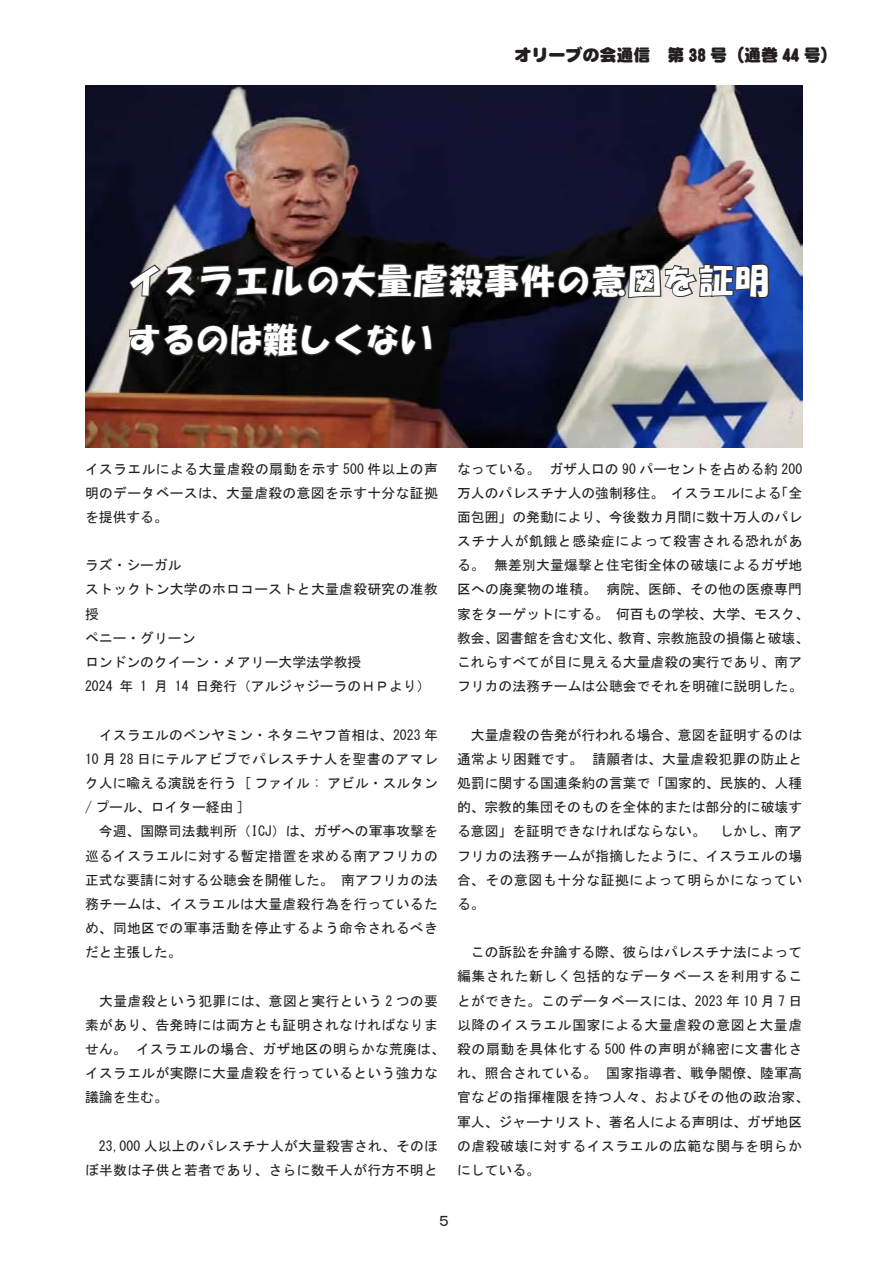
<style>
.page{position:relative;width:893px;height:1263px;background:#fff}
.page>*{position:absolute;margin:0;border:0;box-sizing:border-box;transform-origin:0 0}
.t1{font:34.05px/59.6px "HG Soei Kakupoptai";letter-spacing:.05em;color:#fff}
.t2{font:16.95px "DF Maru Gothic UB WIN RKSJ H";color:#231f20}
.t3{font:14.85px "MS Gothic";color:#231f20}
.t4{font:13.8px/24.2px "MS Gothic";letter-spacing:.015em;color:#231f20}
.t5{font:13.8px/24.2px "MS Gothic";letter-spacing:.04em;color:#231f20;text-align:right}
</style>
<div class="page">
<img style="left:85px;top:85px;width:718px;height:363px">
<svg style="left:128px;top:262px;width:642px;height:38px;background:#2f3036"></svg>
<svg style="left:128px;top:321px;width:305px;height:39px;background:#171616"></svg>
<p class="t2" style="left:514px;top:47px;width:325px">オリーブの会通信　第 38 号（通巻 44 号(</p>
<h1 class="t1" style="left:128px;top:251px;width:643px">イスラエルの大量虐殺事件の意図を証明するのは難しくない</h1>
<p class="t4" style="left:85px;top:456px;width:354px;text-align:justify">イスラエルによる大量虐殺の扇動を示す 500 件以上の声明のデータベースは、大量虐殺の意図を示す十分な証拠を提供する。</p>
<p class="t4" style="left:85px;top:553px;width:98px">ラズ・シーガル</p>
<p class="t4" style="left:85px;top:577px;width:354px">ストックトン大学のホロコーストと大量虐殺研究の准教</p>
<p class="t4" style="left:85px;top:602px;width:15px">授</p>
<p class="t4" style="left:85px;top:626px;width:112px">ペニー・グリーン</p>
<p class="t4" style="left:85px;top:650px;width:278px">ロンドンのクイーン・メアリー大学法学教授</p>
<p class="t4" style="left:196px;top:674px;width:236px">日発行（アルジャジーラのＨＰより(</p>
<p class="t4" style="left:120px;top:674px;width:15px">年</p>
<p class="t4" style="left:85px;top:674px;width:29px">2024</p>
<p class="t4" style="left:85px;top:722px;width:354px;text-align:right">　イスラエルのベンヤミン・ネタニヤフ首相は、2023 年<br>10 月 28 日にテルアビブでパレスチナ人を聖書のアマレアビル・スルタン</p>
<p class="t4" style="left:140px;top:674px;width:29px">月1</p>
<p class="t4" style="left:175px;top:674px;width:15px">14</p>
<p class="t4" style="left:85px;top:771px;width:154px">ク人に喩える演説を行う</p>
<p class="t4" style="left:85px;top:795px;width:160px">/ プール、ロイター経由 [</p>
<p class="t4" style="left:85px;top:819px;width:354px">　今週、国際司法裁判所（ICJ）は、ガザへの軍事攻撃を</p>
<p class="t4" style="left:85px;top:843px;width:354px">巡るイスラエルに対する暫定措置を求める南アフリカの</p>
<p class="t4" style="left:341px;top:868px;width:98px">南アフリカの法</p>
<p class="t4" style="left:244px;top:771px;width:78px">[ ファイル :</p>
<p class="t4" style="left:85px;top:868px;width:354px">正式な要請に対する公聴会を開催した。<br>務チームは、イスラエルは大量虐殺行為を行っているため、同地区での軍事活動を停止するよう命令されるべきだと主張した。</p>
<p class="t4" style="left:85px;top:988px;width:354px">　大量虐殺という犯罪には、意図と実行という 2 つの要</p>
<p class="t4" style="left:85px;top:1013px;width:354px">素があり、告発時には両方とも証明されなければなりま</p>
<p class="t4" style="left:136px;top:1037px;width:310px">イスラエルの場合、ガザ地区の明らかな荒廃は、</p>
<p class="t4" style="left:85px;top:1037px;width:354px">せん。<br>イスラエルが実際に大量虐殺を行っているという強力な議論を生む。</p>
<p class="t4" style="left:85px;top:1134px;width:354px">　23,000 人以上のパレスチナ人が大量殺害され、そのほぼ半数は子供と若者であり、さらに数千人が行方不明と</p>
<p class="t4" style="left:457px;top:456px;width:85px">なっている。</p>
<p class="t4" style="left:549px;top:456px;width:254px">ガザ人口の 90 パーセントを占める約 200</p>
<p class="t4" style="left:775px;top:481px;width:29px">「全</p>
<p class="t4" style="left:457px;top:481px;width:209px">万人のパレスチナ人の強制移住。</p>
<p class="t4" style="left:457px;top:505px;width:347px">面包囲」の発動により、今後数カ月間に数十万人のパレ</p>
<p class="t5" style="left:457px;top:529px;width:347px">スチナ人が飢餓と感染症によって殺害される恐れがあ</p>
<p class="t4" style="left:494px;top:553px;width:310px">無差別大量爆撃と住宅街全体の破壊によるガザ地</p>
<p class="t4" style="left:671px;top:481px;width:112px">イスラエルによる</p>
<p class="t4" style="left:457px;top:553px;width:29px">る。</p>
<p class="t4" style="left:457px;top:577px;width:141px">区への廃棄物の堆積。</p>
<p class="t4" style="left:606px;top:577px;width:197px">病院、医師、その他の医療専門</p>
<p class="t4" style="left:457px;top:602px;width:154px">家をターゲットにする。</p>
<p class="t4" style="left:616px;top:602px;width:195px">何百もの学校、大学、モスク、</p>
<p class="t4" style="left:496px;top:626px;width:126px">図書館を含む文化、</p>
<p class="t4" style="left:657px;top:626px;width:154px">宗教施設の損傷と破壊、</p>
<p class="t4" style="left:618px;top:626px;width:43px">教育、</p>
<p class="t4" style="left:457px;top:626px;width:347px">教会、<br>これらすべてが目に見える大量虐殺の実行であり、南アフリカの法務チームは公聴会でそれを明確に説明した。</p>
<p class="t4" style="left:457px;top:722px;width:347px;text-align:right">　大量虐殺の告発が行われる場合、意図を証明するのは請願者は、大量虐殺犯罪の防止と</p>
<p class="t4" style="left:457px;top:747px;width:127px">通常より困難です。</p>
<p class="t4" style="left:457px;top:771px;width:347px">処罰に関する国連条約の言葉で「国家的、民族的、人種</p>
<p class="t4" style="left:457px;top:795px;width:347px">的、宗教的集団そのものを全体的または部分的に破壊す</p>
<p class="t4" style="left:720px;top:819px;width:84px">しかし、南ア</p>
<p class="t4" style="left:457px;top:819px;width:347px">る意図」を証明できなければならない。<br>フリカの法務チームが指摘したように、イスラエルの場合、その意図も十分な証拠によって明らかになっている。</p>
<p class="t5" style="left:457px;top:940px;width:347px">　この訴訟を弁論する際、彼らはパレスチナ法によって編集された新しく包括的なデータベースを利用することができた。このデータベースには、2023 年 10 月 7 日以降のイスラエル国家による大量虐殺の意図と大量虐殺の扇動を具体化する 500 件の声明が綿密に文書化さ国家指導者、戦争閣僚、陸軍高</p>
<p class="t4" style="left:457px;top:1061px;width:354px">れ、照合されている。<br>官などの指揮権限を持つ人々、およびその他の政治家、軍人、ジャーナリスト、著名人による声明は、ガザ地区の虐殺破壊に対するイスラエルの広範な関与を明らかにしている。</p>
<p class="t3" style="left:437px;top:1213px;width:16px">５</p>
</div>
